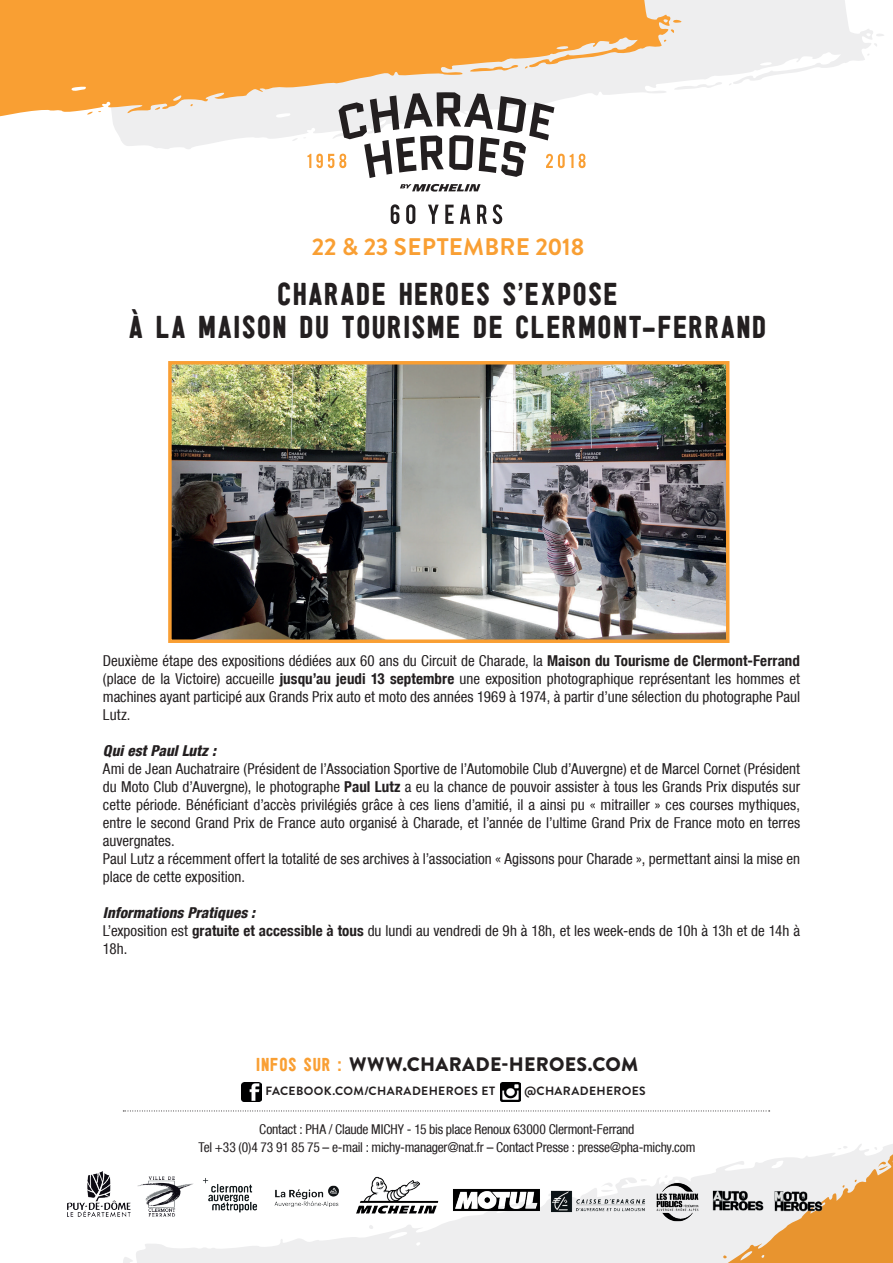
<style>
.page{position:relative;width:893px;height:1263px;background:#fff}
.page>*{position:absolute;margin:0;border:0;box-sizing:border-box;transform-origin:0 0}
.t1{font:33px/33px "Sugo";letter-spacing:.05em;color:#231f20}
.t2{font:700 24px "Brandon Grotesque";letter-spacing:.01em;color:#f99f33}
.t3{font:900 19.5px "Brandon Grotesque";letter-spacing:.015em;color:#231f20}
.t4{font:condensed 15px/18px "Helvetica Neue";color:#231f20}
.t5{font:15px "Helve Neu Hea Con Obl";letter-spacing:.005em;color:#231f20}
.t6{font:condensed 13.5px/18px "Helvetica Neue";letter-spacing:-.015em;color:#231f20;text-align:center}
.t7{font:700 12px "Brandon Grotesque";letter-spacing:.03em;color:#231f20}
.s1{font-weight:700}
.s2{font-family:"Sugo";font-weight:400;color:#f99f33}
</style>
<div class="page">
<svg style="left:876px;top:34px;width:8px;height:2px"></svg>
<svg style="left:113px;top:0;width:760px;height:149px"></svg>
<svg style="left:674px;top:82px;width:48px;height:8px"></svg>
<svg style="left:673px;top:19px;width:10px;height:4px"></svg>
<svg style="left:0;top:0;width:671px;height:121px;background:#f7b363"></svg>
<svg style="left:670px;top:29px;width:4px;height:4px"></svg>
<svg style="left:470px;top:65px;width:48px;height:7px"></svg>
<svg style="left:154px;top:107px;width:6px;height:3px"></svg>
<svg style="left:87px;top:111px;width:14px;height:4px"></svg>
<svg style="left:122px;top:1097px;width:771px;height:166px"></svg>
<svg style="left:837px;top:1146px;width:11px;height:3px"></svg>
<svg style="left:368px;top:1224px;width:5px;height:6px"></svg>
<img style="left:242px;top:1082px;width:19px;height:20px">
<img style="left:500px;top:1082px;width:20px;height:20px">
<svg style="left:391px;top:204px;width:8px;height:20px"></svg>
<svg style="left:406px;top:204px;width:9px;height:20px"></svg>
<svg style="left:428px;top:205px;width:11px;height:19px"></svg>
<svg style="left:445px;top:205px;width:9px;height:19px"></svg>
<svg style="left:460px;top:205px;width:10px;height:19px"></svg>
<svg style="left:477px;top:205px;width:10px;height:19px"></svg>
<svg style="left:493px;top:204px;width:9px;height:20px"></svg>
<svg style="left:292px;top:92px;width:293px;height:86px"></svg>
<svg style="left:400px;top:184px;width:80px;height:8px"></svg>
<img style="left:67px;top:1166px;width:762px;height:58px">
<img style="left:172px;top:365px;width:553px;height:274px">
<div style="left:168px;top:361px;width:561px;height:282px;border:3px solid #f99f33"></div>
<h2 class="t2" style="left:312px;top:230px;width:274px">22 &amp; 23 SEPTEMBRE 2018</h2>
<h1 class="t1" style="left:129px;top:276px;width:561px;text-indent:148px">CHARADE HEROES S’EXPOSE<br>À LA MAISON DU TOURISME DE CLERMONT-FERRA</h1>
<h1 class="t1" style="left:737px;top:309px;width:29px">ND</h1>
<p class="t4" style="left:103px;top:652px;width:699px;text-align:justify">Deuxième étape des expositions dédiées aux 60 ans du Circuit de Charade, la <span class="s1">Maison du Tourisme de Clermont-Ferrand </span>(place de la Victoire) accueille <span class="s1">jusqu’au jeudi 13 septembre</span> une exposition photographique représentant les hommes et machines ayant participé aux Grands Prix auto et moto des années 1969 à 1974, à partir d’une sélection du photographe Paul Lutz.</p>
<p class="t5" style="left:103px;top:741px;width:115px">Qui est Paul Lutz :</p>
<p class="t4" style="left:103px;top:760px;width:699px">Ami de Jean Auchatraire (Président de l’Association Sportive de l’Automobile Club d’Auvergne) et de Marcel Cornet (Président du Moto Club d’Auvergne), le photographe <span class="s1">Paul Lutz</span> a eu la chance de pouvoir assister à tous les Grands Prix disputés sur cette période. Bénéficiant d’accès privilégiés grâce à ces liens d’amitié, il a ainsi pu « mitrailler » ces courses mythiques, entre le second Grand Prix de France auto organisé à Charade, et l’année de l’ultime Grand Prix de France moto en terres auvergnates.<br>Paul Lutz a récemment offert la totalité de ses archives à l’association « Agissons pour Charade », permettant ainsi la mise en place de cette exposition.</p>
<p class="t5" style="left:103px;top:903px;width:154px">Informations Pratiques :</p>
<p class="t4" style="left:103px;top:922px;width:699px">L’exposition est <span class="s1">gratuite et accessible à tous</span> du lundi au vendredi de 9h à 18h, et les week-ends de 10h à 13h et de 14h à<br>18h.</p>
<h3 class="t3" style="left:256px;top:1050px;width:383px"><span class="s2">INFOS SUR :</span> WWW.CHARADE-HEROES.COM</h3>
<p class="t7" style="left:265px;top:1082px;width:231px">FACEBOOK.COM/CHARADEH EROES ET</p>
<p class="t7" style="left:524px;top:1082px;width:123px">@CHARADEHEROES</p>
<p class="t6" style="left:198px;top:1120px;width:498px">Contact : PHA / Claude MICHY - 15 bis place Renoux 63000 Clermont-Ferrand<br>Tel +33 (0)4 73 91 85 75 – e-mail : michy-manager@nat.fr – Contact Presse : presse@pha-michy.com</p>
</div>
